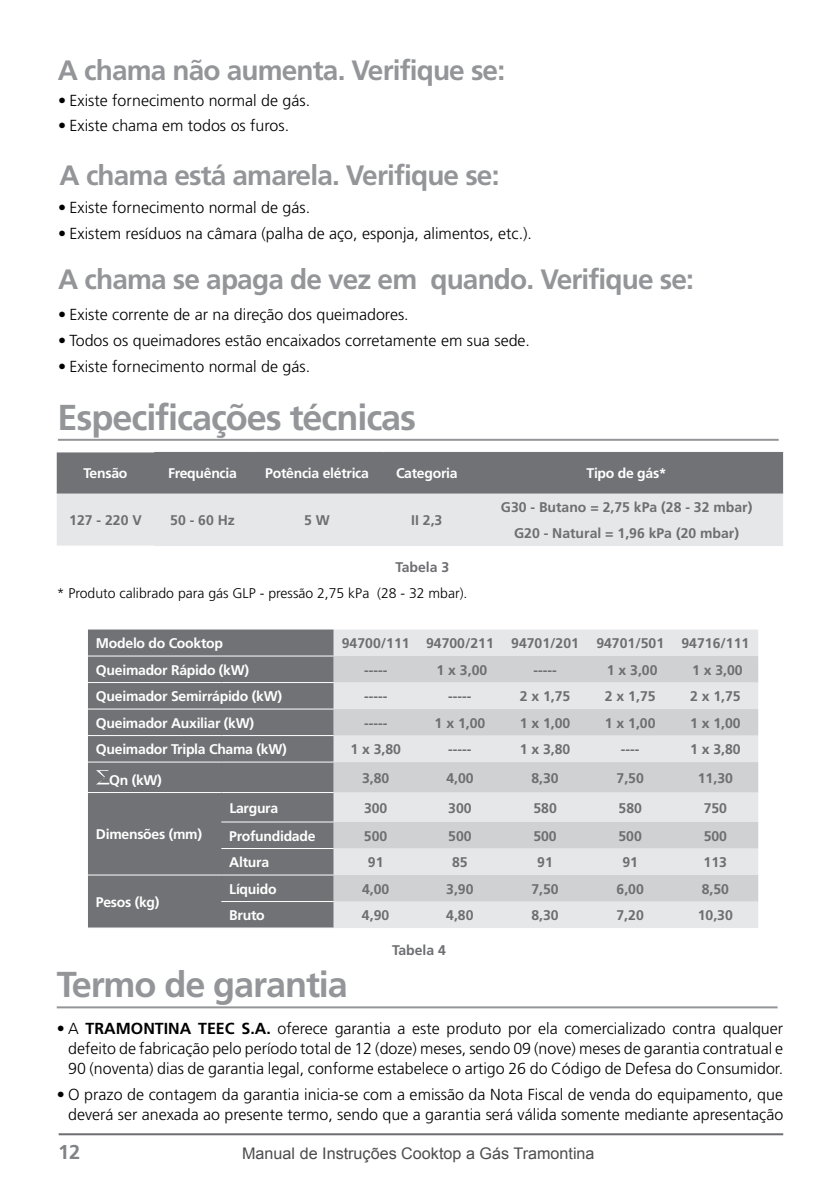
<style>
.page{position:relative;width:840px;height:1191px;background:#fff}
.page>*{position:absolute;margin:0;border:0;box-sizing:border-box;transform-origin:0 0}
.t1{font:700 36px "Frutiger";letter-spacing:-.03em;color:#939598}
.t2{font:700 28px "Frutiger";letter-spacing:-.03em;color:#939598}
.t3{font:700 20px "Frutiger";color:#818386}
.t4{font:300 16px/20px "Frutiger";color:#000;text-align:justify}
.t5{font:16px "Arial";color:#4d4d4f}
.t6{font:700 14px/26.6px "Frutiger";color:#6d6e71;text-align:center}
.t7{font:700 14px "Frutiger";letter-spacing:-.02em;color:#fff}
.t8{font:300 14px "Frutiger";color:#000}
.s1{font-weight:700}
</style>
<div class="page">
<hr style="left:59px;top:1133px;width:723px;height:2px;background:#6d6e71">
<hr style="left:58px;top:439px;width:720px;height:2px;background:#939598">
<svg style="left:57px;top:452px;width:725px;height:94px;background:#b3b4b6"></svg>
<hr style="left:154px;top:452px;width:96px;height:1px;background:#717275">
<hr style="left:250px;top:452px;width:133px;height:1px;background:#717275">
<hr style="left:383px;top:452px;width:87px;height:1px;background:#717275">
<hr style="left:470px;top:452px;width:312px;height:1px;background:#717275">
<hr style="left:154px;top:493px;width:96px;height:1px;background:#717275">
<hr style="left:250px;top:493px;width:133px;height:1px;background:#717275">
<hr style="left:383px;top:493px;width:87px;height:1px;background:#717275">
<hr style="left:470px;top:493px;width:312px;height:1px;background:#717275">
<hr style="left:57px;top:493px;width:97px;height:1px;background:#717275">
<div style="left:88px;top:629px;width:245px;height:298px;background:#717275"></div>
<div style="left:333px;top:629px;width:424px;height:299px;background:#e6e7e8"></div>
<svg style="left:333px;top:656px;width:424px;height:245px;background:#d9dadb"></svg>
<hr style="left:88px;top:655px;width:133px;height:1px;background:#fff">
<hr style="left:221px;top:655px;width:112px;height:1px;background:#fff">
<hr style="left:88px;top:682px;width:133px;height:1px;background:#fff">
<hr style="left:221px;top:682px;width:112px;height:1px;background:#fff">
<hr style="left:88px;top:708px;width:133px;height:1px;background:#fff">
<hr style="left:221px;top:708px;width:112px;height:1px;background:#fff">
<hr style="left:88px;top:735px;width:133px;height:1px;background:#fff">
<hr style="left:221px;top:735px;width:112px;height:1px;background:#fff">
<hr style="left:88px;top:761px;width:133px;height:1px;background:#fff">
<hr style="left:221px;top:761px;width:112px;height:1px;background:#fff">
<hr style="left:88px;top:792px;width:133px;height:1px;background:#fff">
<hr style="left:221px;top:792px;width:112px;height:1px;background:#fff">
<hr style="left:88px;top:874px;width:133px;height:1px;background:#fff">
<hr style="left:221px;top:821px;width:112px;height:1px;background:#fff">
<hr style="left:221px;top:848px;width:112px;height:1px;background:#fff">
<hr style="left:221px;top:874px;width:112px;height:1px;background:#fff">
<hr style="left:221px;top:901px;width:112px;height:1px;background:#fff">
<svg style="left:96px;top:770px;width:13px;height:14px"></svg>
<hr style="left:57px;top:1006px;width:720px;height:2px;background:#939598">
<h2 class="t2" style="left:58px;top:53px;width:448px">A chama não aumenta. Verifique se:</h2>
<p class="t4" style="left:58px;top:90px;width:253px">• Existe fornecimento normal de gás.</p>
<p class="t4" style="left:58px;top:116px;width:232px">• Existe chama em todos os furos.</p>
<h2 class="t2" style="left:60px;top:159px;width:441px">A chama está amarela. Verifique se:</h2>
<p class="t4" style="left:58px;top:198px;width:253px">• Existe fornecimento normal de gás.</p>
<p class="t4" style="left:58px;top:224px;width:475px">• Existem resíduos na câmara (palha de aço, esponja, alimentos, etc.).</p>
<h2 class="t2" style="left:58px;top:263px;width:637px">A chama se apaga de vez em quando. Verifique se:</h2>
<p class="t4" style="left:58px;top:305px;width:352px">• Existe corrente de ar na direção dos queimadores.</p>
<p class="t4" style="left:58px;top:330px;width:473px">• Todos os queimadores estão encaixados corretamente em sua sede.</p>
<p class="t4" style="left:58px;top:356px;width:253px">• Existe fornecimento normal de gás.</p>
<h1 class="t1" style="left:58px;top:396px;width:360px">Especificações técnicas</h1>
<p class="t7" style="left:84px;top:465px;width:45px">Tensão</p>
<p class="t7" style="left:168px;top:465px;width:70px">Frequência</p>
<p class="t7" style="left:265px;top:465px;width:105px">Potência elétrica</p>
<p class="t7" style="left:396px;top:465px;width:63px">Categoria</p>
<p class="t7" style="left:586px;top:465px;width:82px">Tipo de gás*</p>
<p class="t6" style="left:69px;top:507px;width:74px">127 - 220 V</p>
<p class="t6" style="left:170px;top:507px;width:66px">50 - 60 Hz</p>
<p class="t6" style="left:304px;top:507px;width:27px">5 W</p>
<p class="t6" style="left:411px;top:507px;width:33px">II 2,3</p>
<p class="t6" style="left:500px;top:493px;width:253px">G30 - Butano = 2,75 kPa (28 - 32 mbar)<br>G20 - Natural = 1,96 kPa (20 mbar)</p>
<p class="t6" style="left:395px;top:554px;width:55px">Tabela 3</p>
<p class="t8" style="left:57px;top:585px;width:412px">* Produto calibrado para gás GLP - pressão 2,75 kPa (28 - 32 mbar).</p>
<p class="t7" style="left:96px;top:635px;width:128px">Modelo do Cooktop</p>
<p class="t6" style="left:341px;top:630px;width:409px">94700/111 94700/211 94701/201 94701/501 94716/111</p>
<p class="t7" style="left:96px;top:661px;width:155px">Queimador Rápido (kW)</p>
<p class="t6" style="left:364px;top:656px;width:25px">-----</p>
<p class="t6" style="left:436px;top:656px;width:52px">1 x 3,00</p>
<p class="t6" style="left:533px;top:656px;width:25px">-----</p>
<p class="t6" style="left:606px;top:656px;width:52px">1 x 3,00</p>
<p class="t6" style="left:691px;top:656px;width:52px">1 x 3,00</p>
<p class="t7" style="left:96px;top:688px;width:187px">Queimador Semirrápido (kW)</p>
<p class="t6" style="left:364px;top:683px;width:25px">-----</p>
<p class="t6" style="left:448px;top:683px;width:25px">-----</p>
<p class="t6" style="left:519px;top:683px;width:52px">2 x 1,75</p>
<p class="t6" style="left:604px;top:683px;width:52px">2 x 1,75</p>
<p class="t6" style="left:689px;top:683px;width:52px">2 x 1,75</p>
<p class="t7" style="left:96px;top:714px;width:159px">Queimador Auxiliar (kW)</p>
<p class="t6" style="left:364px;top:709px;width:25px">-----</p>
<p class="t6" style="left:434px;top:709px;width:52px">1 x 1,00</p>
<p class="t6" style="left:519px;top:709px;width:52px">1 x 1,00</p>
<p class="t6" style="left:604px;top:709px;width:52px">1 x 1,00</p>
<p class="t6" style="left:689px;top:709px;width:52px">1 x 1,00</p>
<p class="t7" style="left:96px;top:741px;width:192px">Queimador Tripla Chama (kW)</p>
<p class="t6" style="left:350px;top:736px;width:52px">1 x 3,80</p>
<p class="t6" style="left:448px;top:736px;width:25px">-----</p>
<p class="t6" style="left:519px;top:736px;width:52px">1 x 3,80</p>
<p class="t6" style="left:620px;top:736px;width:20px">----</p>
<p class="t6" style="left:689px;top:736px;width:52px">1 x 3,80</p>
<p class="t7" style="left:109px;top:771px;width:54px">Qn (kW)</p>
<p class="t6" style="left:362px;top:764px;width:29px">3,80</p>
<p class="t6" style="left:446px;top:764px;width:29px">4,00</p>
<p class="t6" style="left:531px;top:764px;width:29px">8,30</p>
<p class="t6" style="left:616px;top:764px;width:29px">7,50</p>
<p class="t6" style="left:697px;top:764px;width:37px">11,30</p>
<p class="t7" style="left:96px;top:826px;width:108px">Dimensões (mm)</p>
<p class="t7" style="left:96px;top:893px;width:65px">Pesos (kg)</p>
<p class="t7" style="left:229px;top:799px;width:50px">Largura</p>
<p class="t6" style="left:364px;top:794px;width:25px">300</p>
<p class="t6" style="left:448px;top:794px;width:25px">300</p>
<p class="t6" style="left:533px;top:794px;width:25px">580</p>
<p class="t6" style="left:618px;top:794px;width:25px">580</p>
<p class="t6" style="left:703px;top:794px;width:25px">750</p>
<p class="t7" style="left:229px;top:827px;width:88px">Profundidade</p>
<p class="t6" style="left:364px;top:822px;width:25px">500</p>
<p class="t6" style="left:448px;top:822px;width:25px">500</p>
<p class="t6" style="left:533px;top:822px;width:25px">500</p>
<p class="t6" style="left:618px;top:822px;width:25px">500</p>
<p class="t6" style="left:703px;top:822px;width:25px">500</p>
<p class="t7" style="left:229px;top:854px;width:41px">Altura</p>
<p class="t6" style="left:367px;top:849px;width:17px">91</p>
<p class="t6" style="left:452px;top:849px;width:17px">85</p>
<p class="t6" style="left:537px;top:849px;width:17px">91</p>
<p class="t6" style="left:622px;top:849px;width:17px">91</p>
<p class="t6" style="left:703px;top:849px;width:25px">113</p>
<p class="t7" style="left:229px;top:880px;width:49px">Líquido</p>
<p class="t6" style="left:362px;top:875px;width:29px">4,00</p>
<p class="t6" style="left:446px;top:875px;width:29px">3,90</p>
<p class="t6" style="left:531px;top:875px;width:29px">7,50</p>
<p class="t6" style="left:616px;top:875px;width:29px">6,00</p>
<p class="t6" style="left:701px;top:875px;width:29px">8,50</p>
<p class="t7" style="left:229px;top:907px;width:37px">Bruto</p>
<p class="t6" style="left:362px;top:902px;width:29px">4,90</p>
<p class="t6" style="left:446px;top:902px;width:29px">4,80</p>
<p class="t6" style="left:531px;top:902px;width:29px">8,30</p>
<p class="t6" style="left:616px;top:902px;width:29px">7,20</p>
<p class="t6" style="left:697px;top:902px;width:37px">10,30</p>
<p class="t6" style="left:392px;top:936px;width:55px">Tabela 4</p>
<h1 class="t1" style="left:57px;top:963px;width:292px">Termo de garantia</h1>
<p class="t4" style="left:68px;top:1019px;width:716px;text-indent:-11px">• A <span class="s1">TRAMONTINA TEEC S.A.</span> oferece garantia a este produto por ela comercializado contra qualquer defeito de fabricação pelo período total de 12 (doze) meses, sendo 09 (nove) meses de garantia contratual e 90 (noventa) dias de garantia legal, conforme estabelece o artigo 26 do Código de Defesa do Consumidor.</p>
<p class="t4" style="left:57px;top:1084px;width:727px;text-align:right">• O prazo de contagem da garantia inicia-se com a emissão da Nota Fiscal de venda do equipamento, que deverá ser anexada ao presente termo, sendo que a garantia será válida somente mediante apresentação</p>
<p class="t3" style="left:58px;top:1140px;width:24px">12</p>
<p class="t5" style="left:242px;top:1143px;width:354px">Manual de Instruções Cooktop a Gás Tramontina</p>
</div>
